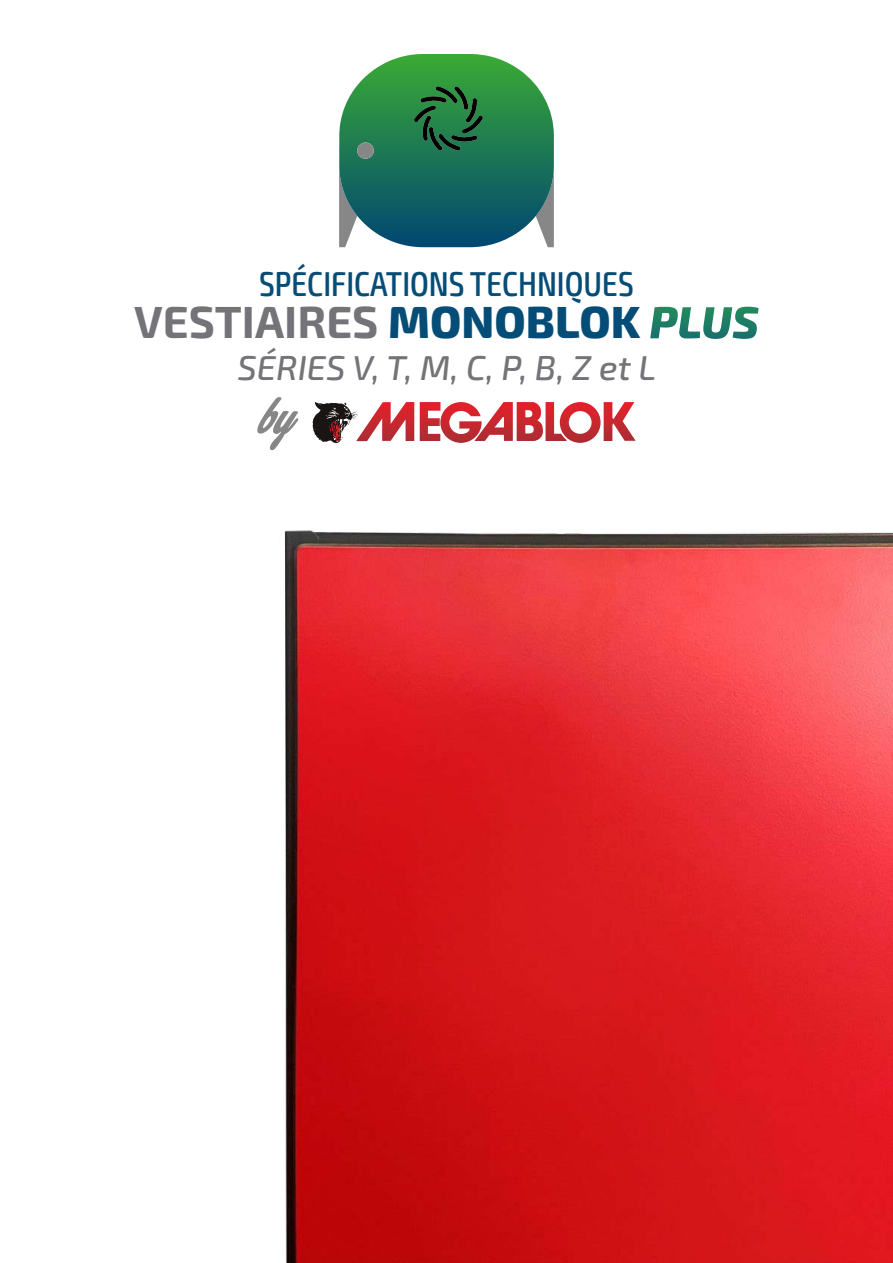
<style>
.page{position:relative;width:893px;height:1263px;background:#fff}
.page>*{position:absolute;margin:0;border:0;box-sizing:border-box;transform-origin:0 0}
.t1{font:700 45px "Exo 2";color:#737378}
.t2{font:500 condensed 34.5px "Exo 2";color:#054d76}
.t3{font:italic 500 34.5px "Exo 2";color:#737378}
.s1{font-weight:800;color:#054d76}
.s2{font-weight:800;font-style:italic;color:#fff}
</style>
<div class="page">
<img style="left:284px;top:429px;width:609px;height:834px">
<svg style="left:339px;top:54px;width:215px;height:193px;background:#3a8467"></svg>
<div style="left:357px;top:142px;width:17px;height:17px;background:#878787;border-radius:50%"></div>
<svg style="left:420px;top:402px;width:216px;height:41px"></svg>
<svg style="left:312px;top:402px;width:102px;height:42px"></svg>
<svg style="left:257px;top:397px;width:41px;height:53px"></svg>
<p class="t2" style="left:259px;top:264px;width:376px">SPÉCIFICATIONS TECHNIQUES</p>
<h1 class="t1" style="left:134px;top:296px;width:626px">VESTIAIRES <span class="s1">MONOBLOK</span> <span class="s2">PLUS</span></h1>
<p class="t3" style="left:238px;top:347px;width:420px">SÉRIES V, T, M, C, P, B, Z et L</p>
</div>
